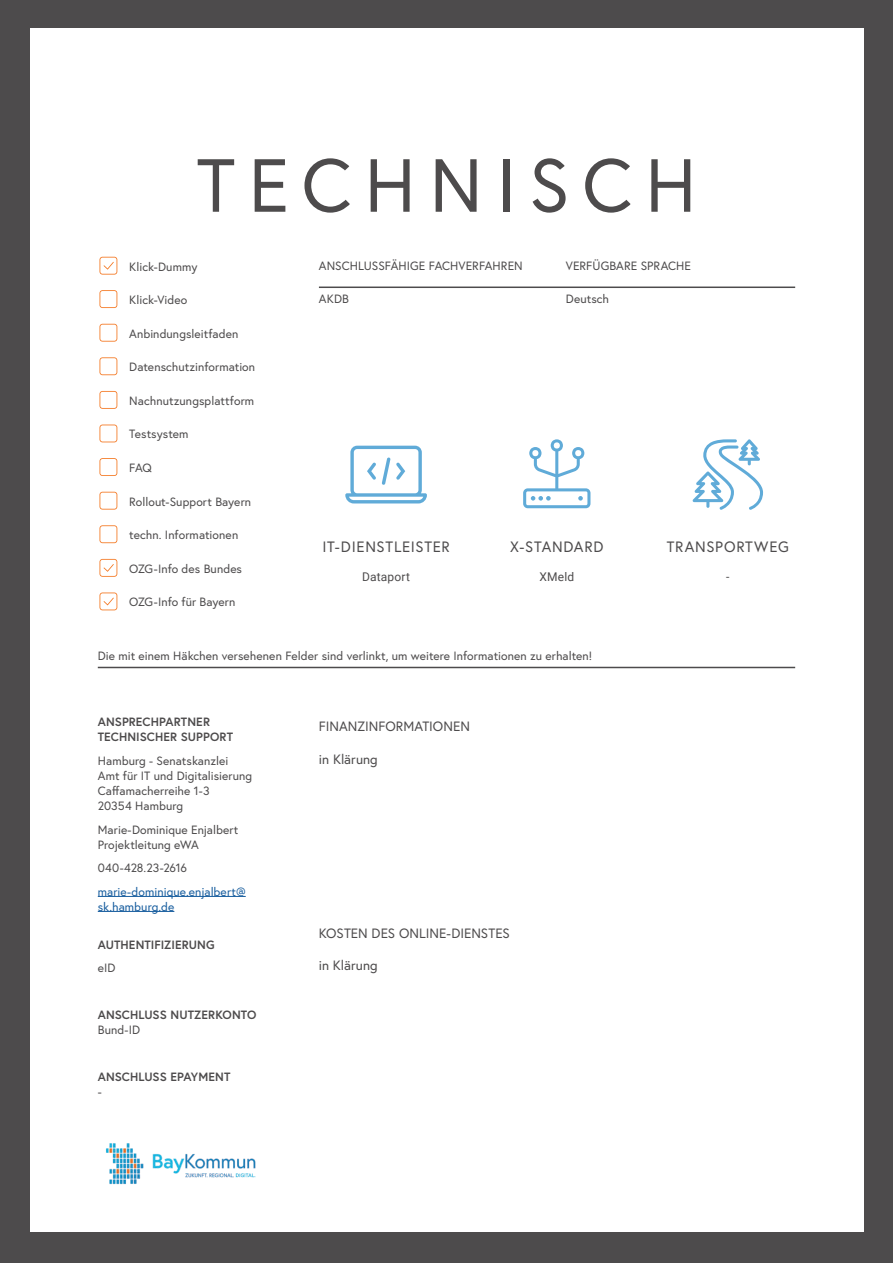
<style>
.page{position:relative;width:893px;height:1263px;background:#4d4b4c}
.page>*{position:absolute;margin:0;border:0;box-sizing:border-box;transform-origin:0 0}
.t1{font:75px "Europa";letter-spacing:.175em;color:#4d4b4c}
.t2{font:15px "Europa";letter-spacing:.05em;color:#4d4b4c}
.t3{font:13.5px "Europa";color:#4d4b4c}
.t4{font:12px/15px "Europa";letter-spacing:.005em;color:#4d4b4c}
.t5{font:700 12px/15px "Europa";letter-spacing:.005em;color:#4d4b4c}
.t6{font:12px/15px "Europa";letter-spacing:.005em;color:#175d9e}
.t7{font:12px "Roboto";letter-spacing:.015em;color:#4d4b4c}
</style>
<div class="page">
<div style="left:30px;top:28px;width:833px;height:1204px;background:#fff"></div>
<hr style="left:319px;top:287px;width:476px;height:1px;background:#4d4b4c">
<hr style="left:98px;top:667px;width:697px;height:1px;background:#4d4b4c">
<svg style="left:345px;top:446px;width:82px;height:57px"></svg>
<svg style="left:523px;top:439px;width:67px;height:69px"></svg>
<svg style="left:692px;top:439px;width:71px;height:71px"></svg>
<svg style="left:99px;top:257px;width:18px;height:18px"></svg>
<hr style="left:98px;top:896px;width:148px;height:1px;background:#175d9e">
<hr style="left:98px;top:911px;width:76px;height:1px;background:#175d9e">
<svg style="left:99px;top:559px;width:18px;height:18px"></svg>
<svg style="left:99px;top:592px;width:18px;height:18px"></svg>
<svg style="left:99px;top:290px;width:18px;height:18px"></svg>
<svg style="left:99px;top:391px;width:18px;height:18px"></svg>
<img style="left:106px;top:1143px;width:150px;height:42px">
<svg style="left:99px;top:324px;width:18px;height:18px"></svg>
<svg style="left:99px;top:357px;width:18px;height:18px"></svg>
<svg style="left:99px;top:492px;width:18px;height:18px"></svg>
<svg style="left:99px;top:458px;width:18px;height:18px"></svg>
<svg style="left:99px;top:424px;width:18px;height:18px"></svg>
<svg style="left:99px;top:525px;width:18px;height:18px"></svg>
<h1 class="t1" style="left:197px;top:137px;width:501px">TECHNISCH</h1>
<p class="t4" style="left:129px;top:259px;width:70px">Klick-Dummy</p>
<p class="t4" style="left:129px;top:292px;width:60px">Klick-Video</p>
<p class="t4" style="left:129px;top:326px;width:111px">Anbindungsleitfaden</p>
<p class="t4" style="left:129px;top:359px;width:127px">Datenschutzinformation</p>
<p class="t4" style="left:129px;top:393px;width:127px">Nachnutzungsplattform</p>
<p class="t4" style="left:129px;top:426px;width:61px">Testsystem</p>
<p class="t4" style="left:129px;top:460px;width:24px">FAQ</p>
<p class="t4" style="left:129px;top:494px;width:123px">Rollout-Support Bayern</p>
<p class="t4" style="left:129px;top:527px;width:111px">techn. Informationen</p>
<p class="t4" style="left:129px;top:561px;width:114px">OZG-Info des Bundes</p>
<p class="t4" style="left:129px;top:594px;width:108px">OZG-Info für Bayern</p>
<p class="t4" style="left:319px;top:258px;width:205px">ANSCHLUSSFÄHIGE FACHVERFAHREN</p>
<p class="t4" style="left:319px;top:291px;width:31px">AKDB</p>
<p class="t4" style="left:566px;top:258px;width:127px">VERFÜGBARE SPRACHE</p>
<p class="t4" style="left:566px;top:291px;width:45px">Deutsch</p>
<p class="t2" style="left:322px;top:537px;width:129px">IT-DIENSTLEISTER</p>
<p class="t2" style="left:510px;top:537px;width:95px">X-STANDARD</p>
<p class="t2" style="left:667px;top:537px;width:123px">TRANSPORTWEG</p>
<p class="t7" style="left:539px;top:568px;width:36px">XMeld</p>
<p class="t7" style="left:362px;top:568px;width:50px">Dataport</p>
<p class="t7" style="left:726px;top:568px;width:5px">-</p>
<p class="t4" style="left:98px;top:648px;width:496px">Die mit einem Häkchen versehenen Felder sind verlinkt, um weitere Informationen zu erhalten!</p>
<p class="t5" style="left:98px;top:714px;width:137px">ANSPRECHPARTNER<br>TECHNISCHER SUPPORT</p>
<p class="t4" style="left:98px;top:753px;width:156px">Hamburg - Senatskanzlei<br>Amt für IT und Digitalisierung<br>Caffamacherreihe 1-3<br>20354 Hamburg</p>
<p class="t4" style="left:98px;top:821px;width:142px">Marie-Dominique Enjalbert<br>Projektleitung eWA</p>
<p class="t4" style="left:98px;top:860px;width:91px">040-428.23-2616</p>
<p class="t6" style="left:98px;top:883px;width:149px">marie-dominique.enjalbert@ sk.hamburg.de</p>
<p class="t5" style="left:98px;top:937px;width:118px">AUTHENTIFIZIERUNG</p>
<p class="t4" style="left:98px;top:960px;width:19px">eID</p>
<p class="t5" style="left:98px;top:1007px;width:160px">ANSCHLUSS NUTZERKONTO</p>
<p class="t4" style="left:98px;top:1022px;width:44px">Bund-ID</p>
<p class="t5" style="left:98px;top:1069px;width:134px">ANSCHLUSS EPAYMENT</p>
<p class="t4" style="left:98px;top:1084px;width:5px">-</p>
<p class="t3" style="left:319px;top:717px;width:153px">FINANZINFORMATIONEN</p>
<p class="t3" style="left:319px;top:751px;width:60px">in Klärung</p>
<p class="t3" style="left:319px;top:924px;width:193px">KOSTEN DES ONLINE-DIENSTES</p>
<p class="t3" style="left:319px;top:957px;width:60px">in Klärung</p>
</div>
